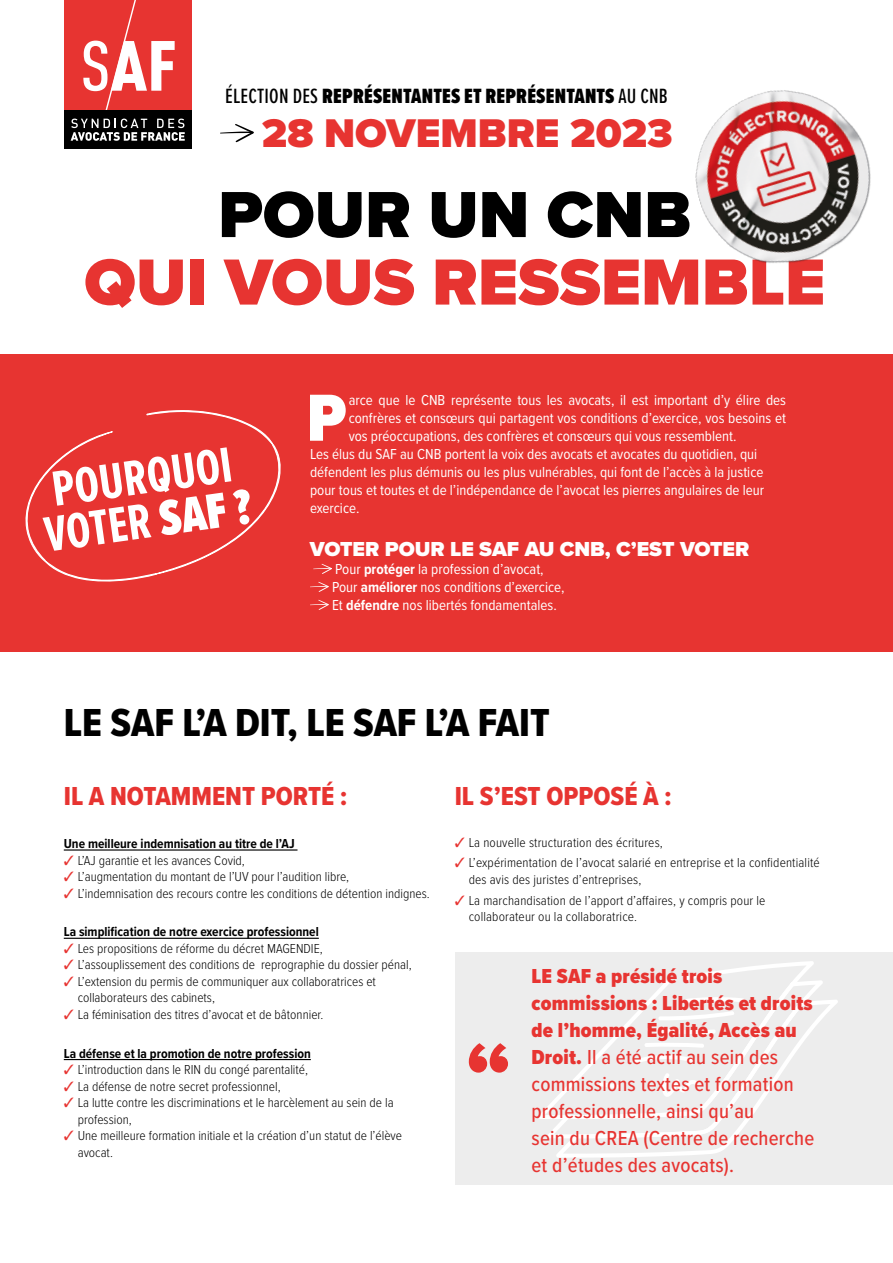
<style>
.page{position:relative;width:893px;height:1263px;background:#fff}
.page>*{position:absolute;margin:0;border:0;box-sizing:border-box;transform-origin:0 0}
.t1{font:900 69px "Proxima Nova Cond";color:#fff}
.t2{font:900 67.5px "Proxima Nova";color:#e73431}
.t3{font:900 67.5px "Proxima Nova";color:#000}
.t4{font:700 51.3px/44.2px "Proxima Nova Ex Cn";color:#fff}
.t5{font:900 41.55px "Proxima Nova";color:#e73431}
.t6{font:40.5px "Proxima Nova Cond Extrabld";color:#000}
.t7{font:27px "Proxima Nova Cond Extrabld";color:#e73431}
.t8{font:900 21.45px "Proxima Nova Ex Cn";letter-spacing:.01em;color:#000}
.t9{font:500 21px/27px "Proxima Nova Cond";letter-spacing:.01em;color:#e73431}
.t10{font:900 21px "Proxima Nova";color:#fff}
.t11{font:15px/18px "Proxima Nova Cond";color:#fff}
.t12{font:300 13.5px/16.5px "Proxima Nova Cond";color:#000}
.t13{font:700 13.5px "Proxima Nova Cond";color:#000}
.s1{font-weight:500}
.s2{font-weight:900}
.s3{font-weight:700}
.s4{color:#e73431}
</style>
<div class="page">
<div style="left:64px;top:0;width:127px;height:110px;background:#e73431"></div>
<svg style="left:83px;top:0;width:92px;height:110px"></svg>
<div style="left:64px;top:110px;width:127px;height:38px;background:#000"></div>
<svg style="left:71px;top:119px;width:114px;height:22px"></svg>
<svg style="left:220px;top:124px;width:34px;height:18px"></svg>
<img style="left:695px;top:90px;width:176px;height:173px">
<div style="left:0;top:354px;width:893px;height:298px;background:#e73431"></div>
<svg style="left:313px;top:564px;width:19px;height:10px"></svg>
<svg style="left:310px;top:582px;width:19px;height:10px"></svg>
<svg style="left:310px;top:600px;width:19px;height:10px"></svg>
<svg style="left:25px;top:410px;width:256px;height:172px"></svg>
<hr style="left:64px;top:849px;width:233px;height:1px;background:#000">
<hr style="left:64px;top:938px;width:255px;height:1px;background:#000">
<hr style="left:64px;top:1059px;width:247px;height:1px;background:#000">
<div style="left:455px;top:952px;width:438px;height:233px;background:#ededed"></div>
<svg style="left:556px;top:1000px;width:282px;height:158px"></svg>
<svg style="left:538px;top:961px;width:285px;height:177px"></svg>
<svg style="left:469px;top:1043px;width:39px;height:30px"></svg>
<h3 class="t8" style="left:225px;top:80px;width:444px"><span class="s1">ÉLECTION DES</span> REPRÉSENTANTES ET REPRÉSENTANTS <span class="s1">AU CNB</span></h3>
<h3 class="t5" style="left:262px;top:102px;width:412px">28 NOVEMBRE 2023</h3>
<h2 class="t3" style="left:218px;top:164px;width:475px">POUR UN CNB</h2>
<h2 class="t2" style="left:84px;top:232px;width:743px">QUI VOUS RESSEMBLE</h2>
<h3 class="t4" style="left:35px;top:468px;width:210px;rotate:-8deg">POURQUOI<br>VOTER <span class="s2">SAF ?</span></h3>
<h1 class="t1" style="left:307px;top:367px;width:41px">P</h1>
<p class="t11" style="left:349px;top:390px;width:439px">arce que le CNB représente tous les avocats, il est important d’y élire des</p>
<p class="t11" style="left:349px;top:408px;width:439px">confrères et consœurs qui partagent vos conditions d’exercice, vos besoins et</p>
<p class="t11" style="left:349px;top:426px;width:389px">vos préoccupations, des confrères et consœurs qui vous ressemblent.</p>
<p class="t11" style="left:310px;top:444px;width:449px">Les élus du SAF au CNB portent la voix des avocats et avocates du quotidien, qui</p>
<p class="t11" style="left:310px;top:462px;width:455px">défendent les plus démunis ou les plus vulnérables, qui font de l’accès à la justice</p>
<p class="t11" style="left:310px;top:480px;width:456px">pour tous et toutes et de l’indépendance de l’avocat les pierres angulaires de leur</p>
<p class="t11" style="left:310px;top:498px;width:51px">exercice.</p>
<h3 class="t10" style="left:310px;top:533px;width:441px">VOTER POUR LE SAF AU CNB, C’EST VOTER</h3>
<p class="t11" style="left:332px;top:559px;width:234px">Pour <span class="s3">protéger</span> la profession d’avocat,<br>Pour <span class="s3">améliorer</span> nos conditions d’exercice,<br>Et <span class="s3">défendre</span> nos libertés fondamentales.</p>
<h3 class="t6" style="left:64px;top:692px;width:487px">LE SAF L’A DIT, LE SAF L’A FAIT</h3>
<h3 class="t7" style="left:64px;top:776px;width:285px">IL A NOTAMMENT PORTÉ :</h3>
<p class="t13" style="left:64px;top:834px;width:232px">Une meilleure indemnisation au titre de l’AJ</p>
<p class="t12" style="left:64px;top:851px;width:183px"><span class="s4">✓</span> L’AJ garantie et les avances Covid,</p>
<p class="t12" style="left:64px;top:868px;width:287px"><span class="s4">✓</span> L’augmentation du montant de l’UV pour l’audition libre,</p>
<p class="t12" style="left:64px;top:884px;width:367px"><span class="s4">✓</span> L’indemnisation des recours contre les conditions de détention indignes.</p>
<p class="t13" style="left:64px;top:922px;width:257px">La simplification de notre exercice professionnel</p>
<p class="t12" style="left:64px;top:939px;width:260px"><span class="s4">✓</span> Les propositions de réforme du décret MAGENDIE,</p>
<p class="t12" style="left:64px;top:956px;width:349px"><span class="s4">✓</span> L’assouplissement des conditions de reprographie du dossier pénal,</p>
<p class="t12" style="left:78px;top:972px;width:300px;text-indent:-14px"><span class="s4">✓</span> L’extension du permis de communiquer aux collaboratrices et collaborateurs des cabinets,</p>
<p class="t12" style="left:64px;top:1005px;width:261px"><span class="s4">✓</span> La féminisation des titres d’avocat et de bâtonnier.</p>
<p class="t13" style="left:64px;top:1043px;width:249px">La défense et la promotion de notre profession</p>
<p class="t12" style="left:64px;top:1061px;width:246px"><span class="s4">✓</span> L’introduction dans le RIN du congé parentalité,</p>
<p class="t12" style="left:64px;top:1077px;width:218px"><span class="s4">✓</span> La défense de notre secret professionnel,</p>
<p class="t12" style="left:78px;top:1094px;width:317px;text-indent:-14px"><span class="s4">✓</span> La lutte contre les discriminations et le harcèlement au sein de la profession,</p>
<p class="t12" style="left:78px;top:1127px;width:326px;text-indent:-14px"><span class="s4">✓</span> Une meilleure formation initiale et la création d’un statut de l’élève avocat.</p>
<h3 class="t7" style="left:455px;top:776px;width:218px">IL S’EST OPPOSÉ À :</h3>
<p class="t12" style="left:455px;top:833px;width:210px"><span class="s4">✓</span> La nouvelle structuration des écritures,</p>
<p class="t12" style="left:469px;top:854px;width:353px;text-indent:-14px"><span class="s4">✓</span> L’expérimentation de l’avocat salarié en entreprise et la confidentialité des avis des juristes d’entreprises,</p>
<p class="t12" style="left:469px;top:891px;width:298px;text-indent:-14px"><span class="s4">✓</span> La marchandisation de l’apport d’affaires, y compris pour le collaborateur ou la collaboratrice.</p>
<p class="t9" style="left:531px;top:961px;width:284px"><span class="s2">LE SAF a présidé trois commissions : Libertés et droits de l’homme, Égalité, Accès au<br>Droit.</span> Il a été actif au sein des commissions textes et formation professionnelle, ainsi qu’au<br>sein du CREA (Centre de recherche et d’études des avocats).</p>
</div>
